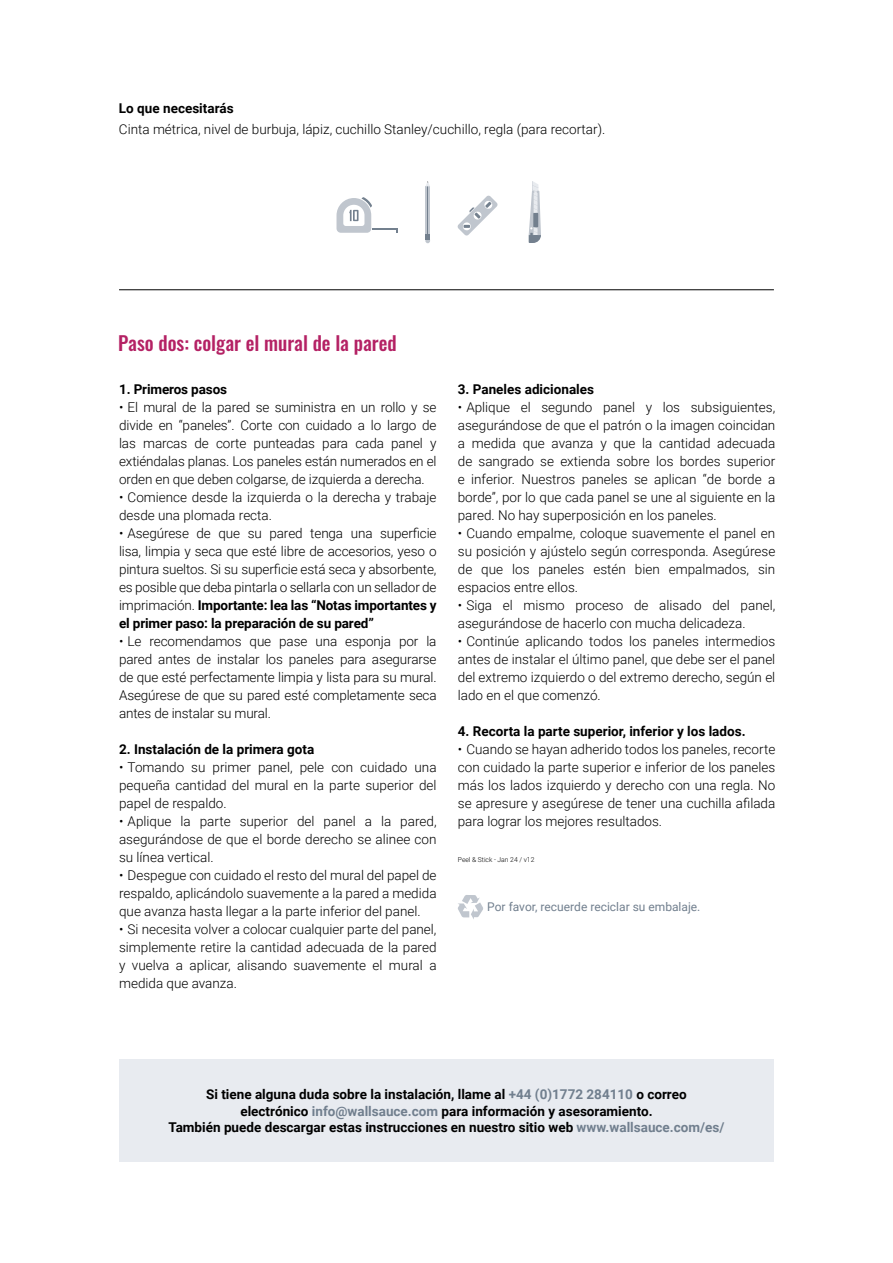
<style>
.page{position:relative;width:893px;height:1263px;background:#fff}
.page>*{position:absolute;margin:0;border:0;box-sizing:border-box;transform-origin:0 0}
.t1{font:500 19.5px "Oswald";color:#b42164}
.t2{font:300 13.5px/18px "Roboto";color:#000;text-align:justify}
.t3{font:700 13.5px/16.5px "Roboto";color:#000;text-align:center}
.t4{font:12px "Roboto";color:#717f8e}
.t5{font:300 6.75px "Roboto";color:#000}
.s1{font-weight:700}
.s2{color:#717f8e}
</style>
<div class="page">
<div style="left:119px;top:1059px;width:654px;height:103px;background:#e8ebf0"></div>
<svg style="left:458px;top:895px;width:25px;height:24px"></svg>
<hr style="left:372px;top:228px;width:24px;height:2px;background:#73808e">
<svg style="left:336px;top:197px;width:36px;height:36px"></svg>
<hr style="left:425px;top:186px;width:2px;height:49px;background:#c0c6ce">
<hr style="left:427px;top:186px;width:1px;height:49px;background:#73808e">
<hr style="left:428px;top:186px;width:2px;height:49px;background:#c0c6ce">
<svg style="left:426px;top:181px;width:4px;height:5px"></svg>
<svg style="left:425px;top:235px;width:5px;height:8px"></svg>
<svg style="left:457px;top:195px;width:41px;height:41px"></svg>
<svg style="left:529px;top:181px;width:12px;height:62px"></svg>
<hr style="left:119px;top:289px;width:655px;height:1px;background:#000">
<p class="t3" style="left:119px;top:99px;width:116px">Lo que necesitarás</p>
<p class="t2" style="left:119px;top:119px;width:488px">Cinta métrica, nivel de burbuja, lápiz, cuchillo Stanley/cuchillo, regla (para recortar).</p>
<h1 class="t1" style="left:118px;top:333px;width:280px">Paso dos: colgar el mural de la pared</h1>
<p class="t3" style="left:119px;top:380px;width:110px">1. Primeros pasos</p>
<p class="t2" style="left:119px;top:398px;width:319px">• El mural de la pared se suministra en un rollo y se divide en “paneles”. Corte con cuidado a lo largo de las marcas de corte punteadas para cada panel y extiéndalas planas. Los paneles están numerados en el orden en que deben colgarse, de izquierda a derecha.</p>
<p class="t2" style="left:119px;top:488px;width:319px">• Comience desde la izquierda o la derecha y trabaje desde una plomada recta.</p>
<p class="t2" style="left:119px;top:524px;width:319px">• Asegúrese de que su pared tenga una superficie lisa, limpia y seca que esté libre de accesorios, yeso o pintura sueltos. Si su superficie está seca y absorbente, es posible que deba pintarla o sellarla con un sellador de imprimación. <span class="s1">Importante: lea las “Notas importantes y el primer paso: la preparación de su pared”</span></p>
<p class="t2" style="left:119px;top:631px;width:319px">• Le recomendamos que pase una esponja por la pared antes de instalar los paneles para asegurarse de que esté perfectamente limpia y lista para su mural.<br>Asegúrese de que su pared esté completamente seca antes de instalar su mural.</p>
<p class="t3" style="left:119px;top:740px;width:197px">2. Instalación de la primera gota</p>
<p class="t2" style="left:119px;top:757px;width:319px">• Tomando su primer panel, pele con cuidado una pequeña cantidad del mural en la parte superior del papel de respaldo.</p>
<p class="t2" style="left:119px;top:811px;width:319px">• Aplique la parte superior del panel a la pared, asegurándose de que el borde derecho se alinee con su línea vertical.</p>
<p class="t2" style="left:119px;top:865px;width:319px">• Despegue con cuidado el resto del mural del papel de respaldo, aplicándolo suavemente a la pared a medida que avanza hasta llegar a la parte inferior del panel.</p>
<p class="t2" style="left:119px;top:919px;width:319px">• Si necesita volver a colocar cualquier parte del panel, simplemente retire la cantidad adecuada de la pared y vuelva a aplicar, alisando suavemente el mural a medida que avanza.</p>
<p class="t3" style="left:458px;top:380px;width:138px">3. Paneles adicionales</p>
<p class="t2" style="left:458px;top:397px;width:319px">• Aplique el segundo panel y los subsiguientes, asegurándose de que el patrón o la imagen coincidan a medida que avanza y que la cantidad adecuada de sangrado se extienda sobre los bordes superior e inferior. Nuestros paneles se aplican “de borde a borde”, por lo que cada panel se une al siguiente en la pared. No hay superposición en los paneles.</p>
<p class="t2" style="left:458px;top:523px;width:319px">• Cuando empalme, coloque suavemente el panel en su posición y ajústelo según corresponda. Asegúrese de que los paneles estén bien empalmados, sin espacios entre ellos.</p>
<p class="t2" style="left:458px;top:595px;width:319px">• Siga el mismo proceso de alisado del panel, asegurándose de hacerlo con mucha delicadeza.</p>
<p class="t2" style="left:458px;top:631px;width:319px">• Continúe aplicando todos los paneles intermedios antes de instalar el último panel, que debe ser el panel del extremo izquierdo o del extremo derecho, según el lado en el que comenzó.</p>
<p class="t3" style="left:458px;top:722px;width:289px">4. Recorta la parte superior, inferior y los lados.</p>
<p class="t2" style="left:458px;top:739px;width:319px">• Cuando se hayan adherido todos los paneles, recorte con cuidado la parte superior e inferior de los paneles más los lados izquierdo y derecho con una regla. No se apresure y asegúrese de tener una cuchilla afilada para lograr los mejores resultados.</p>
<p class="t5" style="left:458px;top:855px;width:78px">Peel &amp; Stick - Jan 24 / v12</p>
<p class="t4" style="left:487px;top:899px;width:215px">Por favor, recuerde reciclar su embalaje.</p>
<p class="t3" style="left:168px;top:1085px;width:558px">Si tiene alguna duda sobre la instalación, llame al <span class="s2">+44 (0)1772 284110</span> o correo<br>electrónico <span class="s2">info@wallsauce.com</span> para información y asesoramiento.<br>También puede descargar estas instrucciones en nuestro sitio web <span class="s2">www.wallsauce.com/es/</span></p>
</div>
